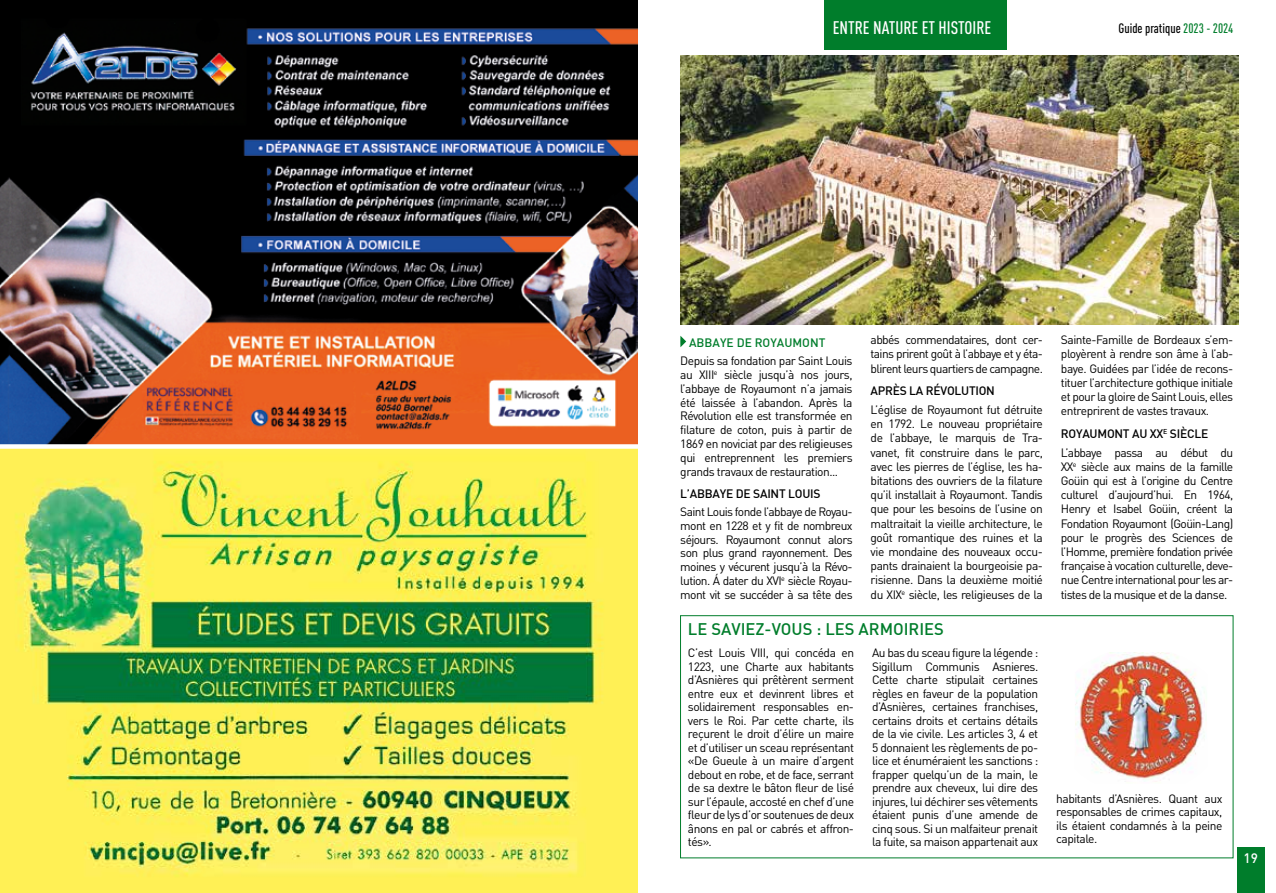
<style>
.page{position:relative;width:1276px;height:893px;background:#fff}
.page>*{position:absolute;margin:0;border:0;box-sizing:border-box;transform-origin:0 0}
.t1{font:500 18px "DIN Cond";color:#fff}
.t2{font:500 16.5px "DIN";color:#007d2b}
.t3{font:500 13.5px "DIN Cond";color:#000}
.t4{font:500 13.5px "DIN";color:#fff}
.t5{font:12px/13.5px "DIN Pro";letter-spacing:-.04em;color:#000;text-align:justify}
.t6{font:500 12px "DIN";letter-spacing:-.02em;color:#000}
.t7{font:500 12px "DIN";color:#007d2b}
.s1{color:#007d2b}
</style>
<div class="page">
<div style="left:680px;top:615px;width:553px;height:243px;border:1px solid #007d2b"></div>
<div style="left:1237px;top:847px;width:27px;height:46px;background:#007d2b"></div>
<div style="left:824px;top:0;width:182px;height:50px;background:#007d2b"></div>
<svg style="left:680px;top:336px;width:6px;height:11px"></svg>
<img style="left:680px;top:55px;width:558px;height:269px">
<img style="left:1075px;top:652px;width:131px;height:130px">
<img style="left:0;top:0;width:638px;height:893px">
<div style="left:0;top:444px;width:638px;height:5px;background:#fff"></div>
<h1 class="t1" style="left:832px;top:17px;width:160px">ENTRE NATURE ET HISTOIRE</h1>
<p class="t3" style="left:1118px;top:20px;width:116px">Guide pratique <span class="s1">2023 - 2024</span></p>
<p class="t7" style="left:689px;top:335px;width:138px">ABBAYE DE ROYAUMONT</p>
<p class="t5" style="left:680px;top:353px;width:174px">Depuis sa fondation par Saint Louis au XIII<sup>e</sup> siècle jusqu’à nos jours, l’abbaye de Royaumont n’a jamais été laissée à l’abandon. Après la Révolution elle est transformée en filature de coton, puis à partir de 1869 en noviciat par des religieuses qui entreprennent les premiers grands travaux de restauration...</p>
<p class="t6" style="left:680px;top:486px;width:142px">L’ABBAYE DE SAINT LOUIS</p>
<p class="t5" style="left:680px;top:503px;width:174px">Saint Louis fonde l’abbaye de Royau&shy;mont en 1228 et y fit de nombreux séjours. Royaumont connut alors son plus grand rayonnement. Des moines y vécurent jusqu’à la Révo&shy;lution. Á dater du XVI<sup>e</sup> siècle Royau&shy;mont vit se succéder à sa tête des</p>
<p class="t5" style="left:870px;top:332px;width:174px;line-height:14.2px">abbés commendataires, dont cer&shy;tains prirent goût à l’abbaye et y éta&shy;blirent leurs quartiers de campagne.</p>
<p class="t6" style="left:870px;top:383px;width:126px">APRÈS LA RÉVOLUTION</p>
<p class="t5" style="left:870px;top:401px;width:174px;line-height:14.2px">L’église de Royaumont fut détruite en 1792. Le nouveau propriétaire de l’abbaye, le marquis de Tra&shy;vanet, fit construire dans le parc, avec les pierres de l’église, les ha&shy;bitations des ouvriers de la filature qu’il installait à Royaumont. Tandis que pour les besoins de l’usine on maltraitait la vieille architecture, le goût romantique des ruines et la vie mondaine des nouveaux occu&shy;pants drainaient la bourgeoisie pa&shy;risienne. Dans la deuxième moitié du XIX<sup>e</sup> siècle, les religieuses de la</p>
<h2 class="t2" style="left:688px;top:618px;width:257px">LE SAVIEZ-VOUS : LES ARMOIRIES</h2>
<p class="t5" style="left:688px;top:645px;width:168px">C’est Louis VIII, qui concéda en 1223, une Charte aux habitants d’Asnières qui prêtèrent serment entre eux et devinrent libres et solidairement responsables en&shy;vers le Roi. Par cette charte, ils reçurent le droit d’élire un maire et d’utiliser un sceau représentant «De Gueule à un maire d’argent debout en robe, et de face, serrant de sa dextre le bâton fleur de lisé sur l’épaule, accosté en chef d’une fleur de lys d’or soutenues de deux ânons en pal or cabrés et affron&shy;tés».</p>
<p class="t5" style="left:872px;top:645px;width:168px">Au bas du sceau figure la légende :<br>Sigillum Communis Asnieres.<br>Cette charte stipulait certaines règles en faveur de la population d’Asnières, certaines franchises, certains droits et certains détails de la vie civile. Les articles 3, 4 et 5 donnaient les règlements de po&shy;lice et énuméraient les sanctions : frapper quelqu’un de la main, le prendre aux cheveux, lui dire des injures, lui déchirer ses vêtements étaient punis d’une amende de cinq sous. Si un malfaiteur prenait la fuite, sa maison appartenait aux</p>
<p class="t5" style="left:1061px;top:332px;width:174px;line-height:14.2px">Sainte-Famille de Bordeaux s’em&shy;ployèrent à rendre son âme à l’ab&shy;baye. Guidées par l’idée de recons&shy;tituer l’architecture gothique initiale et pour la gloire de Saint Louis, elles entreprirent de vastes travaux.</p>
<p class="t6" style="left:1061px;top:426px;width:149px">ROYAUMONT AU XX<sup>E</sup> SIÈCLE</p>
<p class="t5" style="left:1061px;top:444px;width:174px;line-height:14.2px">L’abbaye passa au début du XX<sup>e</sup> siècle aux mains de la famille Goüin qui est à l’origine du Centre culturel d’aujourd’hui. En 1964, Henry et Isabel Goüin, créent la Fondation Royaumont (Goüin-Lang) pour le progrès des Sciences de l’Homme, première fondation privée française à vocation culturelle, deve&shy;nue Centre international pour les ar&shy;tistes de la musique et de la danse.</p>
<p class="t5" style="left:1056px;top:790px;width:168px">habitants d’Asnières. Quant aux responsables de crimes capitaux, ils étaient condamnés à la peine capitale.</p>
<p class="t4" style="left:1243px;top:850px;width:16px">19</p>
</div>
